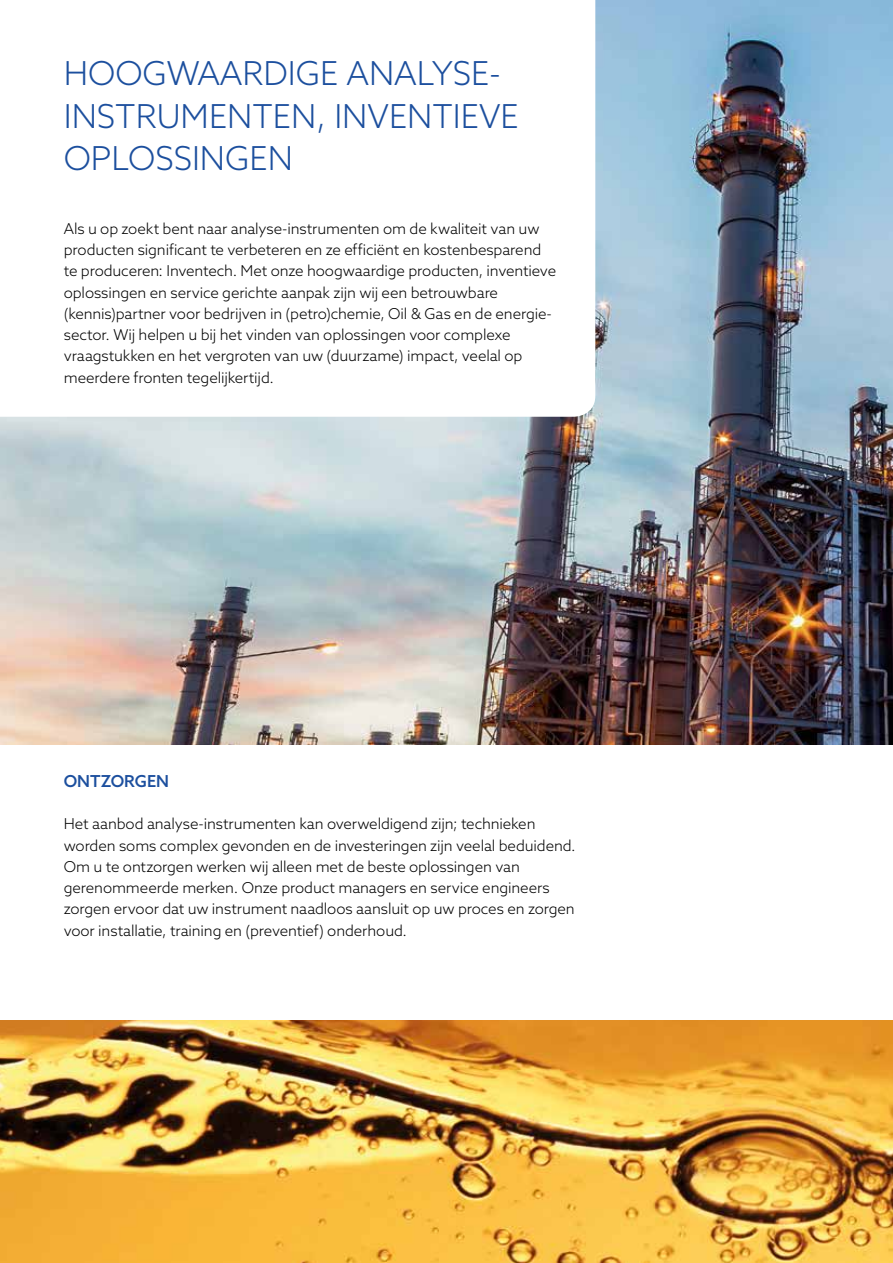
<style>
.page{position:relative;width:893px;height:1263px;background:#fff}
.page>*{position:absolute;margin:0;border:0;box-sizing:border-box;transform-origin:0 0}
.t1{font:300 33px/42.5px "Azo Sans";color:#1c4f9e}
.t2{font:500 16.5px "Azo Sans";color:#1c4f9e}
.t3{font:300 15px/21.3px "Azo Sans";letter-spacing:-.01em;color:#000}
</style>
<div class="page">
<img style="left:0;top:1020px;width:893px;height:243px">
<img style="left:0;top:0;width:893px;height:744px">
<svg style="left:0;top:0;width:595px;height:417px"></svg>
<h1 class="t1" style="left:64px;top:52px;width:456px">HOOGWAARDIGE ANALYSE-<br>INSTRUMENTEN, INVENTIEVE<br>OPLOSSINGEN</h1>
<p class="t3" style="left:64px;top:218px;width:494px">Als u op zoekt bent naar analyse-instrumenten om de kwaliteit van uw producten significant te verbeteren en ze efficiënt en kostenbesparend te produceren: Inventech. Met onze hoogwaardige producten, inventieve oplossingen en service gerichte aanpak zijn wij een betrouwbare (kennis)partner voor bedrijven in (petro)chemie, Oil &amp; Gas en de energie&shy;sector. Wij helpen u bij het vinden van oplossingen voor complexe vraagstukken en het vergroten van uw (duurzame) impact, veelal op meerdere fronten tegelijkertijd.</p>
<p class="t2" style="left:64px;top:770px;width:107px">ONTZORGEN</p>
<p class="t3" style="left:64px;top:813px;width:513px">Het aanbod analyse-instrumenten kan overweldigend zijn; technieken worden soms complex gevonden en de investeringen zijn veelal beduidend.<br>Om u te ontzorgen werken wij alleen met de beste oplossingen van gerenommeerde merken. Onze product managers en service engineers zorgen ervoor dat uw instrument naadloos aansluit op uw proces en zorgen voor installatie, training en (preventief) onderhoud.</p>
</div>
